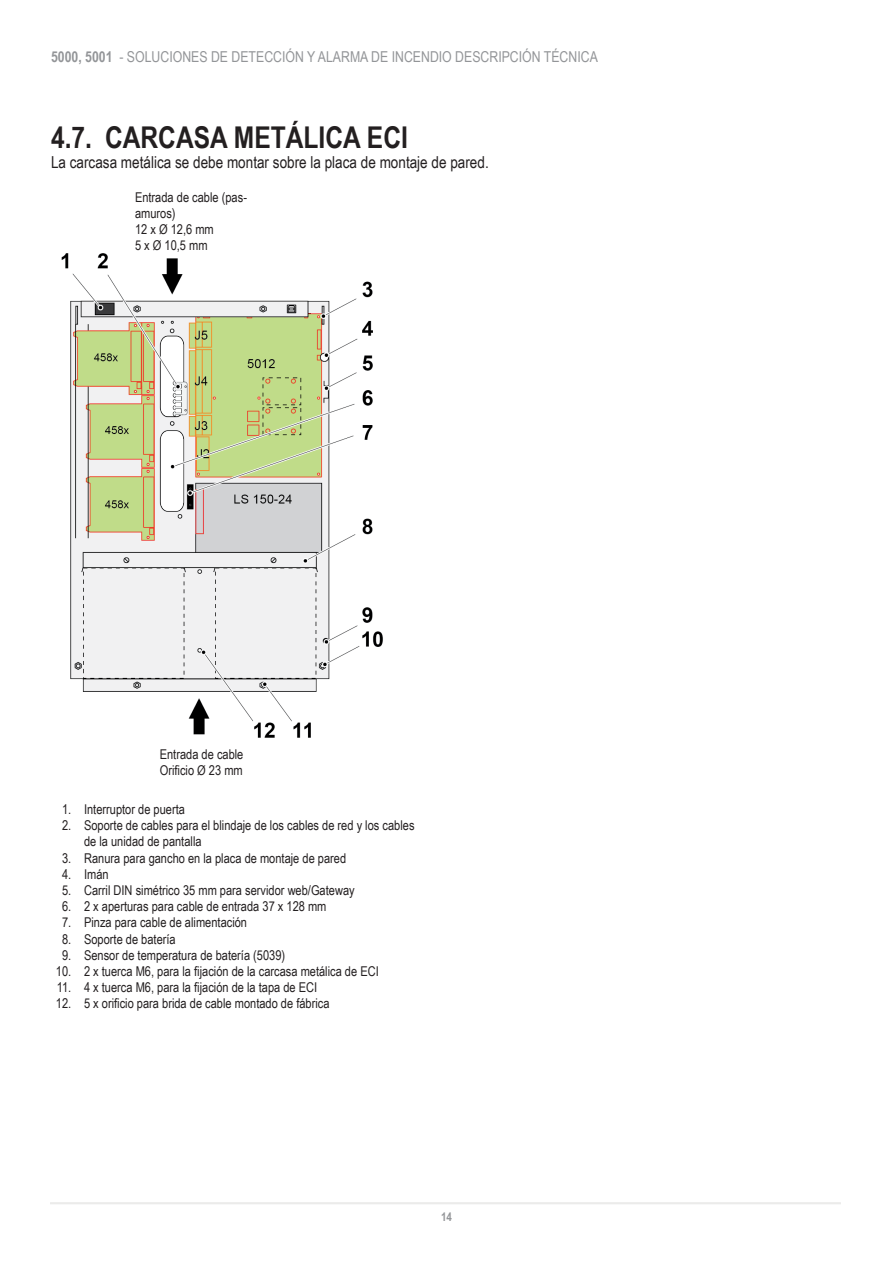
<style>
.page{position:relative;width:893px;height:1263px;background:#fff}
.page>*{position:absolute;margin:0;border:0;box-sizing:border-box;transform-origin:0 0}
.t1{font:700 30px "Arial Narrow";color:#231f20}
.t2{font:16.5px "Arial Narrow";color:#231f20}
.t3{font:15px "Arial Narrow";color:#939598}
.Picture_text{font:13.5px/16.2px "Arial Narrow";color:#231f20}
.t4{font:700 12px "Arial Narrow";color:#939598}
.s1{font-weight:700}
</style>
<div class="page">
<hr style="left:50px;top:1202px;width:791px;height:2px;background:#ebebea">
<img style="left:61px;top:253px;width:322px;height:485px">
<p class="t3" style="left:51px;top:46px;width:548px"><span class="s1">5000, 5001</span> - SOLUCIONES DE DETECCIÓN Y ALARMA DE INCENDIO DESCRIPCIÓN TÉCNICA</p>
<p class="t1" style="left:51px;top:115px;width:358px">4.7. CARCASA METÁLICA ECI</p>
<p class="t2" style="left:51px;top:150px;width:439px">La carcasa metálica se debe montar sobre la placa de montaje de pared.</p>
<p class="Picture_text" style="left:135px;top:188px;width:114px">Entrada de cable (pas&shy;amuros)</p>
<p class="Picture_text" style="left:135px;top:221px;width:80px">12 x Ø 12,6 mm</p>
<p class="Picture_text" style="left:135px;top:237px;width:74px">5 x Ø 10,5 mm</p>
<p class="Picture_text" style="left:160px;top:746px;width:85px">Entrada de cable</p>
<p class="Picture_text" style="left:160px;top:762px;width:85px">Orificio Ø 23 mm</p>
<p class="Picture_text" style="left:62px;top:800px;width:124px">1. Interruptor de puerta</p>
<p class="Picture_text" style="left:84px;top:817px;width:332px;text-indent:-22px">2. Soporte de cables para el blindaje de los cables de red y los cables de la unidad de pantalla</p>
<p class="Picture_text" style="left:62px;top:849px;width:286px">3. Ranura para gancho en la placa de montaje de pared</p>
<p class="Picture_text" style="left:62px;top:865px;width:48px">4. Imán</p>
<p class="Picture_text" style="left:62px;top:881px;width:294px">5. Carril DIN simétrico 35 mm para servidor web/Gateway</p>
<p class="Picture_text" style="left:62px;top:898px;width:266px">6. 2 x aperturas para cable de entrada 37 x 128 mm</p>
<p class="Picture_text" style="left:62px;top:914px;width:187px">7. Pinza para cable de alimentación</p>
<p class="Picture_text" style="left:62px;top:930px;width:115px">8. Soporte de batería</p>
<p class="Picture_text" style="left:62px;top:946px;width:225px">9. Sensor de temperatura de batería (5039)</p>
<p class="Picture_text" style="left:56px;top:962px;width:324px">10. 2 x tuerca M6, para la fijación de la carcasa metálica de ECI</p>
<p class="Picture_text" style="left:57px;top:979px;width:262px">11. 4 x tuerca M6, para la fijación de la tapa de ECI</p>
<p class="Picture_text" style="left:56px;top:995px;width:275px">12. 5 x orificio para brida de cable montado de fábrica</p>
<p class="t4" style="left:441px;top:1207px;width:12px">14</p>
</div>
